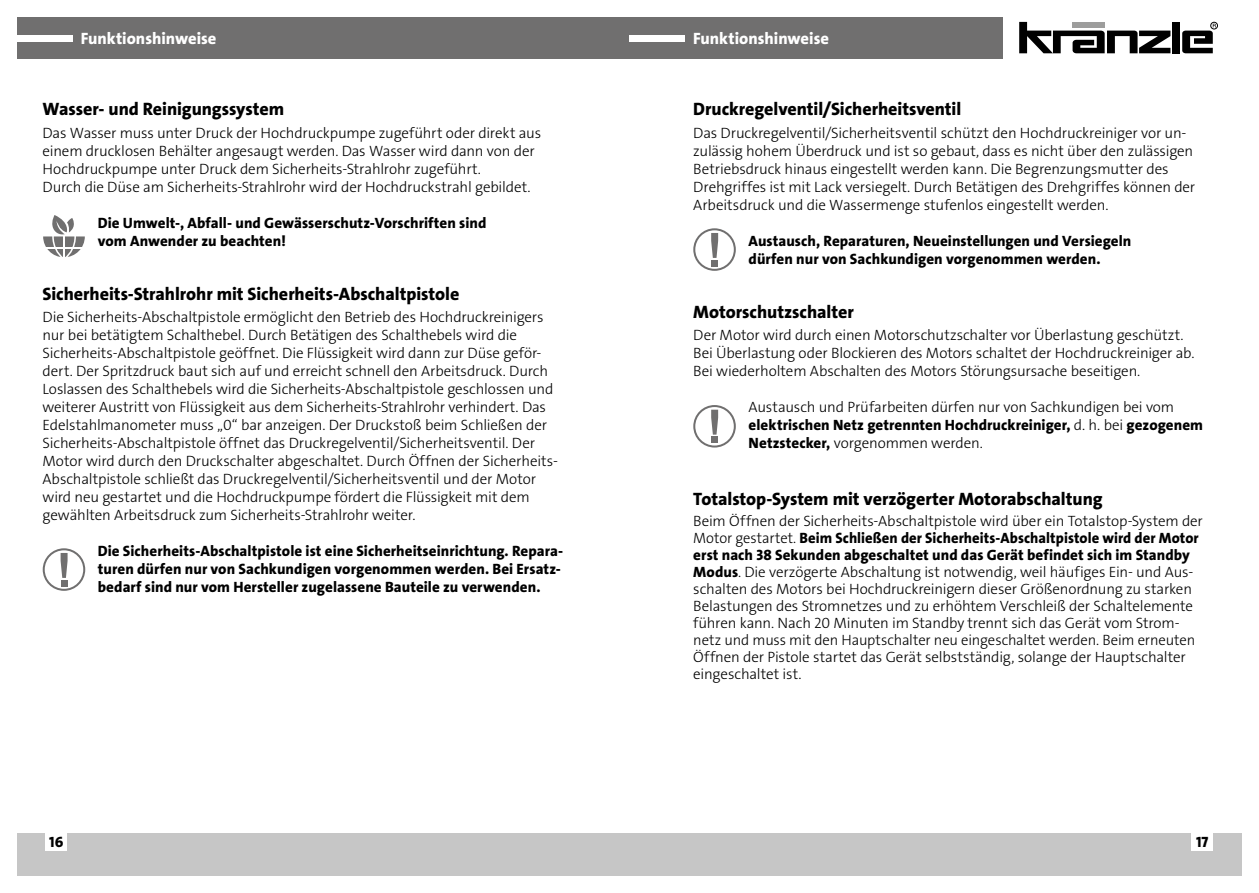
<style>
.page{position:relative;width:1259px;height:893px;background:#fff}
.page>*{position:absolute;margin:0;border:0;box-sizing:border-box;transform-origin:0 0}
.t1{font:18px "The Sans LP8 Ex Bld";letter-spacing:-.005em;color:#000}
.t2{font:16.5px "The Sans LP8 Ex Bld";color:#fff}
.t3{font:15px/18px "The Sans LP3 Lig";letter-spacing:-.01em;color:#000}
.t4{font:15px/18px "The Sans LP8 Ex Bld";letter-spacing:.005em;color:#000}
.s1{font-family:"The Sans LP3 Lig"}
.s2{font-family:"The Sans LP8 Ex Bld"}
</style>
<div class="page">
<div style="left:629px;top:833px;width:613px;height:43px;background:#c6c6c6"></div>
<div style="left:17px;top:833px;width:612px;height:43px;background:#c6c6c6"></div>
<div style="left:1191px;top:833px;width:22px;height:18px;background:#fff"></div>
<div style="left:46px;top:833px;width:21px;height:18px;background:#fff"></div>
<div style="left:17px;top:17px;width:985px;height:41px;background:#706f6f"></div>
<div style="left:17px;top:35px;width:55px;height:6px;background:#fff"></div>
<div style="left:629px;top:35px;width:56px;height:6px;background:#fff"></div>
<svg style="left:1019px;top:22px;width:151px;height:31px"></svg>
<div style="left:1172px;top:22px;width:7px;height:31px;background:#000"></div>
<div style="left:1210px;top:22px;width:7px;height:7px;border:1px solid #000;border-radius:50%"></div>
<svg style="left:1182px;top:24px;width:34px;height:29px"></svg>
<svg style="left:43px;top:215px;width:42px;height:42px"></svg>
<svg style="left:43px;top:548px;width:42px;height:43px"></svg>
<svg style="left:693px;top:405px;width:43px;height:43px"></svg>
<div style="left:711px;top:437px;width:7px;height:6px;background:#706f6f"></div>
<svg style="left:693px;top:228px;width:43px;height:43px"></svg>
<div style="left:711px;top:260px;width:7px;height:6px;background:#706f6f"></div>
<p class="t2" style="left:81px;top:28px;width:137px">Funktionshinweise</p>
<p class="t2" style="left:693px;top:28px;width:137px">Funktionshinweise</p>
<p class="t1" style="left:43px;top:98px;width:243px">Wasser- und Reinigungssystem</p>
<p class="t3" style="left:43px;top:124px;width:500px">Das Wasser muss unter Druck der Hochdruckpumpe zugeführt oder direkt aus einem drucklosen Behälter angesaugt werden. Das Wasser wird dann von der Hochdruckpumpe unter Druck dem Sicherheits-Strahlrohr zugeführt.<br>Durch die Düse am Sicherheits-Strahlrohr wird der Hochdruckstrahl gebildet.</p>
<p class="t4" style="left:98px;top:214px;width:390px">Die Umwelt-, Abfall- und Gewässerschutz-Vorschriften sind vom Anwender zu beachten!</p>
<p class="t1" style="left:43px;top:282px;width:418px">Sicherheits-Strahlrohr mit Sicherheits-Abschaltpistole</p>
<p class="t3" style="left:43px;top:308px;width:517px">Die Sicherheits-Abschaltpistole ermöglicht den Betrieb des Hochdruckreinigers nur bei betätigtem Schalthebel. Durch Betätigen des Schalthebels wird die Sicherheits-Abschaltpistole geöffnet. Die Flüssigkeit wird dann zur Düse geför&shy;dert. Der Spritzdruck baut sich auf und erreicht schnell den Arbeitsdruck. Durch Loslassen des Schalthebels wird die Sicherheits-Abschaltpistole geschlossen und weiterer Austritt von Flüssigkeit aus dem Sicherheits-Strahlrohr verhindert. Das Edelstahlmanometer muss „0“ bar anzeigen. Der Druckstoß beim Schließen der Sicherheits-Abschaltpistole öffnet das Druckregelventil/Sicherheitsventil. Der Motor wird durch den Druckschalter abgeschaltet. Durch Öffnen der Sicherheits-Abschaltpistole schließt das Druckregelventil/Sicherheitsventil und der Motor wird neu gestartet und die Hochdruckpumpe fördert die Flüssigkeit mit dem gewählten Arbeitsdruck zum Sicherheits-Strahlrohr weiter.</p>
<p class="t4" style="left:98px;top:542px;width:467px">Die Sicherheits-Abschaltpistole ist eine Sicherheitseinrichtung. Repara&shy;turen dürfen nur von Sachkundigen vorgenommen werden. Bei Ersatz&shy;bedarf sind nur vom Hersteller zugelassene Bauteile zu verwenden.</p>
<p class="t1" style="left:693px;top:98px;width:269px">Druckregelventil/Sicherheitsventil</p>
<p class="t3" style="left:693px;top:124px;width:503px">Das Druckregelventil/Sicherheitsventil schützt den Hochdruckreiniger vor un&shy;zulässig hohem Überdruck und ist so gebaut, dass es nicht über den zulässigen Betriebsdruck hinaus eingestellt werden kann. Die Begrenzungsmutter des Drehgriffes ist mit Lack versiegelt. Durch Betätigen des Drehgriffes können der Arbeitsdruck und die Wassermenge stufenlos eingestellt werden.</p>
<p class="t4" style="left:748px;top:232px;width:384px">Austausch, Reparaturen, Neueinstellungen und Versiegeln dürfen nur von Sachkundigen vorgenommen werden.</p>
<p class="t1" style="left:693px;top:300px;width:162px">Motorschutzschalter</p>
<p class="t3" style="left:693px;top:326px;width:503px">Der Motor wird durch einen Motorschutzschalter vor Überlastung geschützt.<br>Bei Überlastung oder Blockieren des Motors schaltet der Hochdruckreiniger ab.<br>Bei wiederholtem Abschalten des Motors Störungsursache beseitigen.</p>
<p class="t3" style="left:748px;top:398px;width:427px">Austausch und Prüfarbeiten dürfen nur von Sachkundigen bei vom</p>
<p class="t4" style="left:748px;top:416px;width:456px">elektrischen Netz getrennten Hochdruckreiniger, <span class="s1">d. h. bei</span> gezogenem</p>
<p class="t3" style="left:748px;top:434px;width:236px"><span class="s2">Netzstecker,</span> vorgenommen werden.</p>
<p class="t1" style="left:693px;top:487px;width:411px">Totalstop-System mit verzögerter Motorabschaltung</p>
<p class="t3" style="left:693px;top:512px;width:511px">Beim Öffnen der Sicherheits-Abschaltpistole wird über ein Totalstop-System der</p>
<p class="t4" style="left:693px;top:530px;width:507px;line-height:17px"><span class="s1">Motor gestartet.</span> Beim Schließen der Sicherheits-Abschaltpistole wird der Motor erst nach 38 Sekunden abgeschaltet und das Gerät befindet sich im Standby</p>
<p class="t3" style="left:693px;top:564px;width:503px;line-height:17px"><span class="s2">Modus</span>. Die verzögerte Abschaltung ist notwendig, weil häufiges Ein- und Aus&shy;schalten des Motors bei Hochdruckreinigern dieser Größenordnung zu starken Belastungen des Stromnetzes und zu erhöhtem Verschleiß der Schaltelemente führen kann. Nach 20 Minuten im Standby trennt sich das Gerät vom Strom&shy;netz und muss mit den Hauptschalter neu eingeschaltet werden. Beim erneuten Öffnen der Pistole startet das Gerät selbstständig, solange der Hauptschalter eingeschaltet ist.</p>
<p class="t4" style="left:49px;top:833px;width:16px">16</p>
<p class="t4" style="left:1196px;top:833px;width:14px">17</p>
</div>
